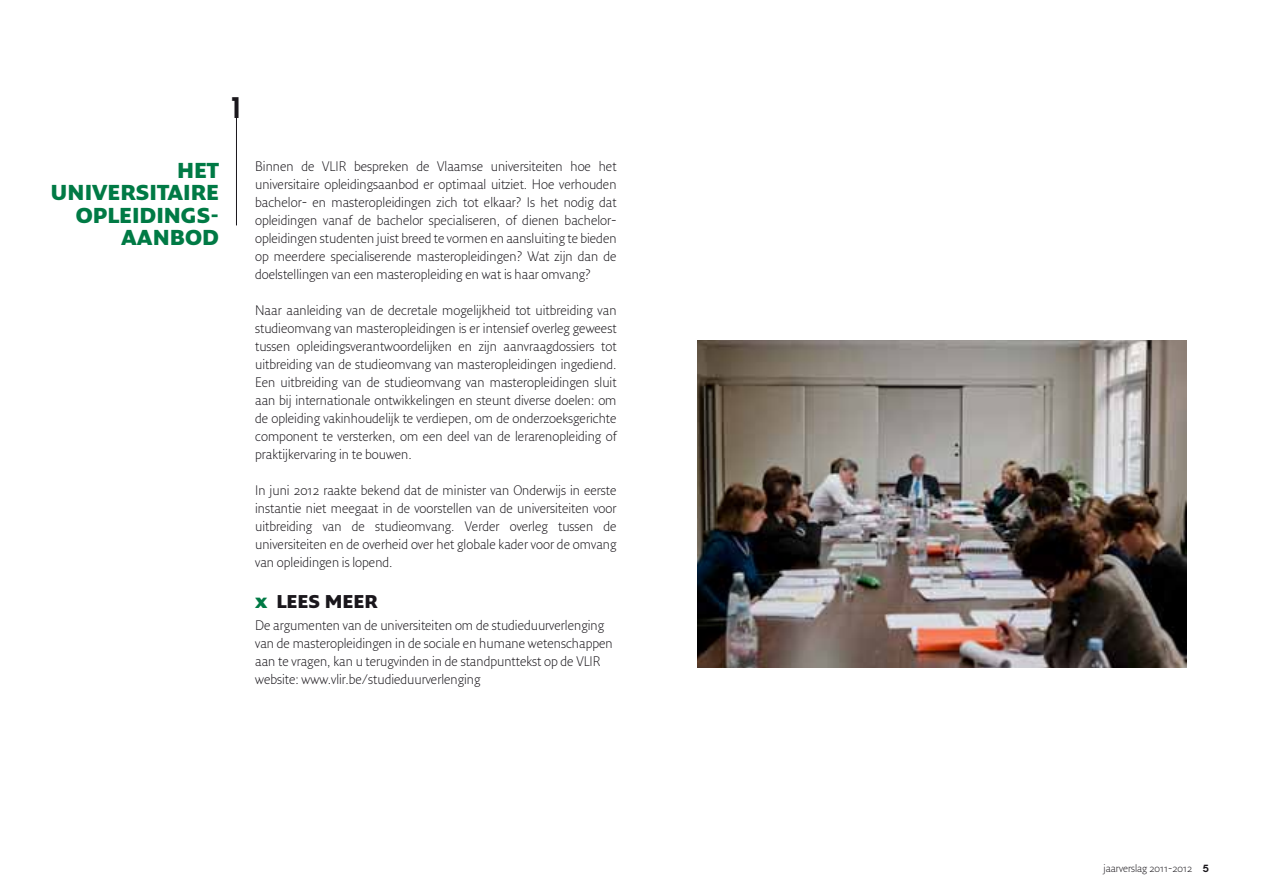
<style>
.page{position:relative;width:1263px;height:893px;background:#fff}
.page>*{position:absolute;margin:0;border:0;box-sizing:border-box;transform-origin:0 0}
.t1{font:30px "Chalet Tokyo";color:#1a171c}
.t2{font:900 21px/22.5px "Fresco Sans Std";color:#007a45;text-align:right}
.t3{font:900 18px "Fresco Sans Std";color:#1a171c}
.t4{font:300 13.5px/18px "Fresco Sans Std";color:#1a171c}
.t5{font:300 10.5px "Fresco Sans Std";color:#1a171c}
.s1{font-size:21px;color:#007a45}
.s2{font-family:"Chalet Tokyo";font-weight:400}
</style>
<div class="page">
<hr style="left:236px;top:117px;width:1px;height:108px;background:#1a171c">
<img style="left:697px;top:340px;width:489px;height:328px">
<h1 class="t1" style="left:231px;top:89px;width:13px">1</h1>
<h2 class="t2" style="left:51px;top:158px;width:170px">HET<br>UNIVERSITAIRE<br>OPLEIDINGS-<br>AANBOD</h2>
<p class="t4" style="left:255px;top:157px;width:363px">Binnen de VLIR bespreken de Vlaamse universiteiten hoe het universitaire opleidingsaanbod er optimaal uitziet. Hoe verhouden bachelor- en masteropleidingen zich tot elkaar? Is het nodig dat opleidingen vanaf de bachelor specialiseren, of dienen bachelor&shy;opleidingen studenten juist breed te vormen en aansluiting te bieden op meerdere specialiserende masteropleidingen? Wat zijn dan de doelstellingen van een masteropleiding en wat is haar omvang?</p>
<p class="t4" style="left:255px;top:301px;width:363px;text-align:justify">Naar aanleiding van de decretale mogelijkheid tot uitbreiding van studieomvang van masteropleidingen is er intensief overleg geweest tussen opleidingsverantwoordelijken en zijn aanvraagdossiers tot uitbreiding van de studieomvang van masteropleidingen ingediend.<br>Een uitbreiding van de studieomvang van masteropleidingen sluit aan bij internationale ontwikkelingen en steunt diverse doelen: om de opleiding vakinhoudelijk te verdiepen, om de onderzoeksgerichte component te versterken, om een deel van de lerarenopleiding of praktijkervaring in te bouwen.</p>
<p class="t4" style="left:255px;top:481px;width:363px;text-align:justify">In juni 2012 raakte bekend dat de minister van Onderwijs in eerste instantie niet meegaat in de voorstellen van de universiteiten voor uitbreiding van de studieomvang. Verder overleg tussen de universiteiten en de overheid over het globale kader voor de omvang van opleidingen is lopend.</p>
<h3 class="t3" style="left:255px;top:589px;width:124px"><span class="s1">X</span> LEES MEER</h3>
<p class="t4" style="left:255px;top:616px;width:359px">De argumenten van de universiteiten om de studieduurverlenging van de masteropleidingen in de sociale en humane wetenschappen aan te vragen, kan u terugvinden in de standpunttekst op de VLIR website: www.vlir.be/studieduurverlenging</p>
<p class="t5" style="left:1103px;top:861px;width:107px">jaarverslag 2011-2012 <span class="s2">5</span></p>
</div>
